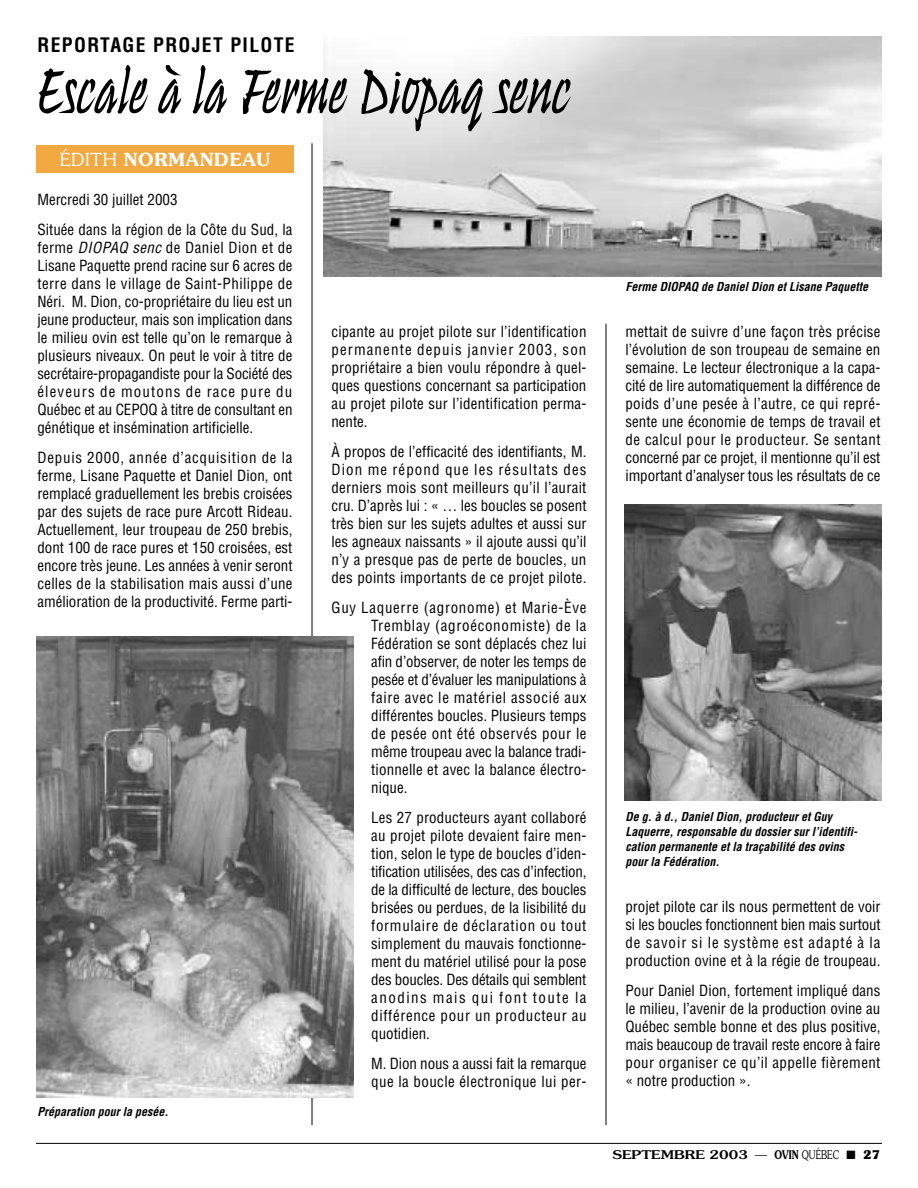
<style>
.page{position:relative;width:918px;height:1188px;background:#fff}
.page>*{position:absolute;margin:0;border:0;box-sizing:border-box;transform-origin:0 0}
.t1{font:67.5px "Ulysses Plain";color:#000}
.t2{font:700 condensed 19.5px "Helvetica";letter-spacing:.07em;color:#000}
.t3{font:600 18px "Souvenir";letter-spacing:.04em;color:#fff}
.t4{font:condensed 15px/18px "Helvetica";letter-spacing:.005em;color:#000;text-align:justify}
.t5{font:condensed 15px/18px "Helvetica";letter-spacing:.03em;color:#000}
.t6{font:italic 700 condensed 12px/15px "Helvetica";color:#000}
.t7{font:500 12px "Souvenir";color:#000;scale:1.25 1}
.s1{font-weight:300}
.s2{font-style:italic}
.s3{font-weight:600}
.s4{font-weight:700}
</style>
<div class="page">
<img style="left:324px;top:36px;width:558px;height:241px">
<hr style="left:36px;top:1143px;width:846px;height:1px;background:#000">
<hr style="left:312px;top:143px;width:1px;height:982px;background:#000">
<hr style="left:606px;top:324px;width:1px;height:801px;background:#000">
<div style="left:36px;top:145px;width:258px;height:27px;background:#f2a942"></div>
<img style="left:36px;top:636px;width:317px;height:462px">
<img style="left:624px;top:505px;width:258px;height:296px">
<h2 class="t2" style="left:38px;top:38px;width:259px">REPORTAGE PROJET PILOTE</h2>
<h1 class="t1" style="left:38px;top:52px;width:536px">Escale à la Ferme Diopaq senc</h1>
<p class="t3" style="left:60px;top:152px;width:212px"><span class="s1">ÉDITH</span> NORMANDEAU</p>
<p class="t4" style="left:38px;top:186px;width:256px;line-height:30px">Mercredi 30 juillet 2003<br>Située dans la région de la Côte du Sud, la</p>
<p class="t4" style="left:38px;top:240px;width:257px">ferme <span class="s2">DIOPAQ senc</span> de Daniel Dion et de Lisane Paquette prend racine sur 6 acres de terre dans le village de Saint-Philippe de Néri. M. Dion, co-propriétaire du lieu est un jeune producteur, mais son implication dans le milieu ovin est telle qu’on le remarque à plusieurs niveaux. On peut le voir à titre de secrétaire-propagandiste pour la Société des éleveurs de moutons de race pure du Québec et au CEPOQ à titre de consultant en génétique et insémination artificielle.</p>
<p class="t4" style="left:38px;top:450px;width:257px">Depuis 2000, année d’acquisition de la ferme, Lisane Paquette et Daniel Dion, ont remplacé graduellement les brebis croisées par des sujets de race pure Arcott Rideau.<br>Actuellement, leur troupeau de 250 brebis, dont 100 de race pures et 150 croisées, est encore très jeune. Les années à venir seront celles de la stabilisation mais aussi d’une amélioration de la productivité. Ferme parti-</p>
<p class="t6" style="left:38px;top:1105px;width:132px">Préparation pour la pesée.</p>
<p class="t4" style="left:332px;top:324px;width:257px">cipante au projet pilote sur l’identification permanente depuis janvier 2003, son propriétaire a bien voulu répondre à quel&shy;ques questions concernant sa participation au projet pilote sur l’identification perma&shy;nente.</p>
<p class="t4" style="left:332px;top:444px;width:257px">À propos de l’efficacité des identifiants, M.<br>Dion me répond que les résultats des derniers mois sont meilleurs qu’il l’aurait cru. D’après lui : « … les boucles se posent très bien sur les sujets adultes et aussi sur les agneaux naissants » il ajoute aussi qu’il n’y a presque pas de perte de boucles, un des points importants de ce projet pilote.</p>
<p class="t4" style="left:371px;top:600px;width:217px;text-indent:-40px">Guy Laquerre (agronome) et Marie-Ève Tremblay (agroéconomiste) de la Fédération se sont déplacés chez lui afin d’observer, de noter les temps de pesée et d’évaluer les manipulations à faire avec le matériel associé aux différentes boucles. Plusieurs temps de pesée ont été observés pour le même troupeau avec la balance tradi&shy;tionnelle et avec la balance électro&shy;nique.</p>
<p class="t4" style="left:371px;top:810px;width:217px">Les 27 producteurs ayant collaboré au projet pilote devaient faire men&shy;tion, selon le type de boucles d’iden&shy;tification utilisées, des cas d’infection, de la difficulté de lecture, des boucles brisées ou perdues, de la lisibilité du formulaire de déclaration ou tout simplement du mauvais fonctionne&shy;ment du matériel utilisé pour la pose des boucles. Des détails qui semblent anodins mais qui font toute la différence pour un producteur au quotidien.</p>
<p class="t5" style="left:371px;top:1056px;width:217px">M. Dion nous a aussi fait la remarque que la boucle électronique lui per-</p>
<p class="t6" style="left:626px;top:280px;width:244px">Ferme DIOPAQ de Daniel Dion et Lisane Paquette</p>
<p class="t4" style="left:626px;top:324px;width:257px">mettait de suivre d’une façon très précise l’évolution de son troupeau de semaine en semaine. Le lecteur électronique a la capa&shy;cité de lire automatiquement la différence de poids d’une pesée à l’autre, ce qui repré&shy;sente une économie de temps de travail et de calcul pour le producteur. Se sentant concerné par ce projet, il mentionne qu’il est important d’analyser tous les résultats de ce</p>
<p class="t6" style="left:626px;top:810px;width:233px">De g. à d., Daniel Dion, producteur et Guy Laquerre, responsable du dossier sur l’identifi&shy;cation permanente et la traçabilité des ovins pour la Fédération.</p>
<p class="t4" style="left:626px;top:899px;width:257px">projet pilote car ils nous permettent de voir si les boucles fonctionnent bien mais surtout de savoir si le système est adapté à la production ovine et à la régie de troupeau.</p>
<p class="t4" style="left:626px;top:983px;width:256px">Pour Daniel Dion, fortement impliqué dans le milieu, l’avenir de la production ovine au Québec semble bonne et des plus positive, mais beaucoup de travail reste encore à faire pour organiser ce qu’il appelle fièrement « notre production ».</p>
<p class="t7" style="left:613px;top:1150px;width:216px">SEPTEMBRE 2003 <span class="s1">—</span> <span class="s3">OVIN</span> <span class="s1">QUÉBEC</span> ■ <span class="s4">27</span></p>
</div>
